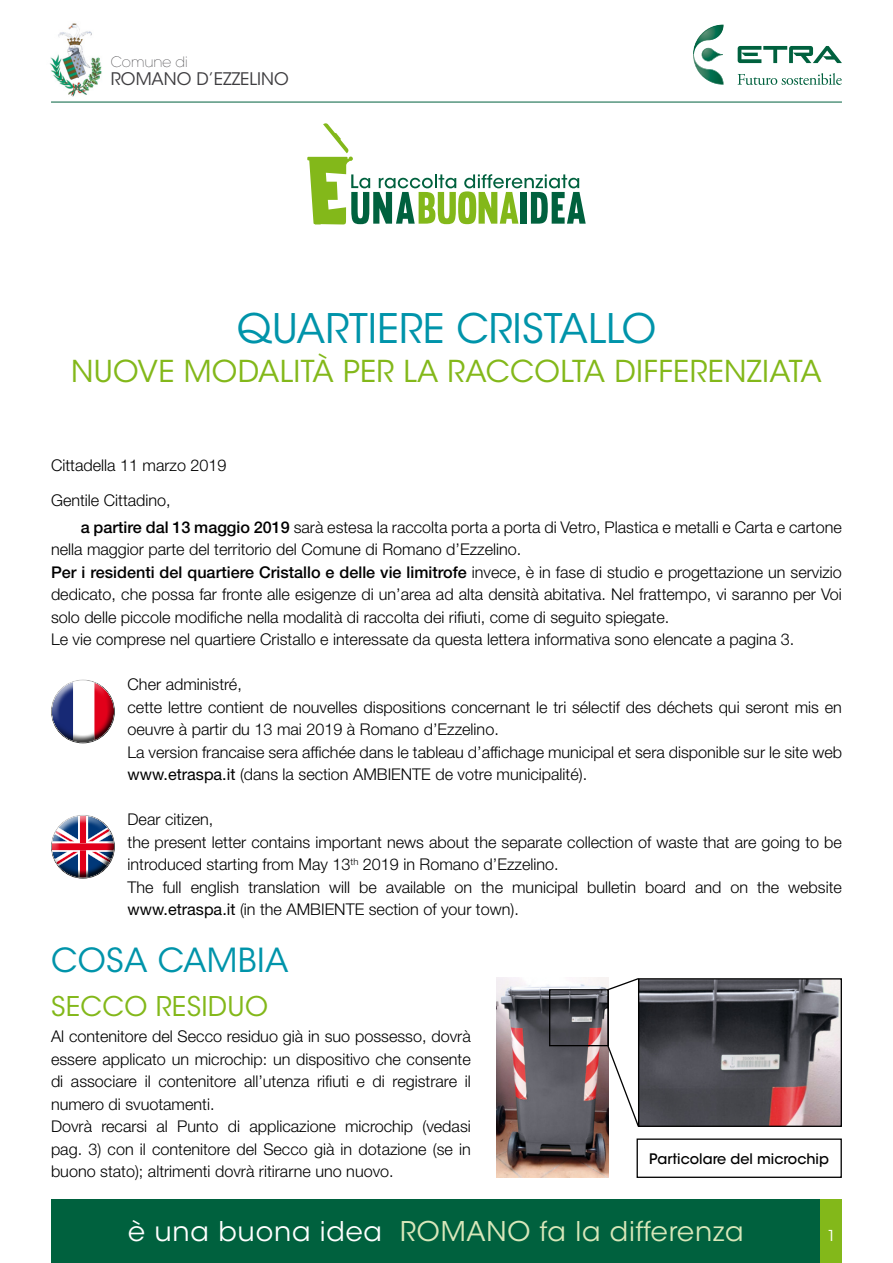
<style>
.page{position:relative;width:893px;height:1263px;background:#fff}
.page>*{position:absolute;margin:0;border:0;box-sizing:border-box;transform-origin:0 0}
.t1{font:40.5px "ITC Avant Garde Std";color:#0094aa}
.t2{font:33px "ITC Avant Garde Std";letter-spacing:.01em;color:#0094aa}
.t3{font:30px "ITC Avant Garde Std";letter-spacing:.01em;color:#83b81a}
.t4{font:27px "ITC Avant Garde Std";letter-spacing:.03em;color:#d9e7ba}
.t5{font:27px "ITC Avant Garde Std";letter-spacing:.01em;color:#83b81a}
.t6{font:17.25px "ITC Avant Garde Std";color:#3e3d40}
.t7{font:300 16.2px/22.5px "Helvetica Neue LT Std";color:#000}
.t8{font:15px "ITC Avant Garde Std";color:#fff}
.t9{font:500 14.4px "ITC Avant Garde Std";color:#000}
.t10{font:200 14.25px "ITC Avant Garde Std";color:#3e3d40}
.s1{font-weight:500}
.s2{font-weight:400}
.s3{color:#fff}
</style>
<div class="page">
<div style="left:51px;top:1199px;width:791px;height:64px;background:#00613e"></div>
<div style="left:821px;top:1199px;width:21px;height:64px;background:#83b81a"></div>
<hr style="left:51px;top:102px;width:791px;height:1px;background:#00613e">
<svg style="left:307px;top:123px;width:279px;height:101px"></svg>
<div style="left:50px;top:679px;width:67px;height:49px;background:#fff;opacity:.75"></div>
<div style="left:50px;top:689px;width:67px;height:54px;background:#000;opacity:.75"></div>
<div style="left:50px;top:814px;width:67px;height:49px;background:#fff;opacity:.75"></div>
<div style="left:50px;top:824px;width:67px;height:55px;background:#000;opacity:.75"></div>
<img style="left:496px;top:978px;width:113px;height:199px">
<svg style="left:607px;top:977px;width:31px;height:151px"></svg>
<img style="left:640px;top:980px;width:200px;height:145px">
<div style="left:638px;top:978px;width:204px;height:149px;border:1px solid #000"></div>
<div style="left:637px;top:1138px;width:205px;height:40px;border:1px solid #000"></div>
<div style="left:549px;top:989px;width:60px;height:57px;border:1px solid #000"></div>
<svg style="left:738px;top:46px;width:104px;height:17px"></svg>
<svg style="left:693px;top:25px;width:30px;height:60px"></svg>
<svg style="left:737px;top:73px;width:105px;height:12px"></svg>
<img style="left:50px;top:23px;width:52px;height:73px">
<p class="t10" style="left:111px;top:53px;width:78px">Comune di</p>
<p class="t6" style="left:111px;top:68px;width:180px">ROMANO D’EZZELINO</p>
<h1 class="t1" style="left:237px;top:304px;width:163px">QUARTIERE</h1>
<h1 class="t1" style="left:456px;top:304px;width:201px">CRISTALLO</h1>
<h3 class="t3" style="left:71px;top:353px;width:752px">NUOVE MODALITÀ PER LA RACCOLTA DIFFERE NZIATA</h3>
<p class="t7" style="left:51px;top:447px;width:177px;line-height:35.2px">Cittadella 11 marzo 2019<br>Gentile Cittadino,</p>
<p class="t7" style="left:51px;top:515px;width:792px;text-indent:30px"><span class="s1">a partire dal 13 maggio 2019</span> sarà estesa la raccolta porta a porta di Vetro, Plastica e metalli e Carta e cartone nella maggior parte del territorio del Comune di Romano d’Ezzelino.<br><span class="s1">Per i residenti del quartiere Cristallo e delle vie limitrofe</span> invece, è in fase di studio e progettazione un servizio dedicato, che possa far fronte alle esigenze di un’area ad alta densità abitativa. Nel frattempo, vi saranno per Voi solo delle piccole modifiche nella modalità di raccolta dei rifiuti, come di seguito spiegate.<br>Le vie comprese nel quartiere Cristallo e interessate da questa lettera informativa sono elencate a pagina 3.</p>
<p class="t7" style="left:128px;top:673px;width:716px">Cher administré,<br>cette lettre contient de nouvelles dispositions concernant le tri sélectif des déchets qui seront mis en oeuvre à partir du 13 mai 2019 à Romano d’Ezzelino.<br>La version francaise sera affichée dans le tableau d’affichage municipal et sera disponible sur le site web <span class="s2">www.etraspa.it</span> (dans la section AMBIENTE de votre municipalité).</p>
<p class="t7" style="left:128px;top:808px;width:716px">Dear citizen,<br>the present letter contains important news about the separate collection of waste that are going to be introduced starting from May 13<sup>th</sup> 2019 in Romano d’Ezzelino.<br>The full english translation will be available on the municipal bulletin board and on the website <span class="s2">www.etraspa.it</span> (in the AMBIENTE section of your town).</p>
<h2 class="t2" style="left:51px;top:940px;width:239px">COSA CAMBIA</h2>
<h3 class="t5" style="left:51px;top:989px;width:53px">Secco</h3>
<h3 class="t5" style="left:156px;top:989px;width:112px">resi duo</h3>
<p class="t7" style="left:51px;top:1025px;width:421px">Al contenitore del Secco residuo già in suo possesso, dovrà essere applicato un microchip: un dispositivo che consente di associare il contenitore all’utenza rifiuti e di registrare il numero di svuotamenti.<br>Dovrà recarsi al Punto di applicazione microchip (vedasi pag. 3) con il contenitore del Secco già in dotazione (se in buono stato); altrimenti dovrà ritirarne uno nuovo.</p>
<p class="t9" style="left:649px;top:1149px;width:181px">Particolare del microchip</p>
<h3 class="t4" style="left:128px;top:1215px;width:617px"><span class="s3">è una buona idea</span> ROMANO fa la differenza</h3>
<p class="t8" style="left:827px;top:1226px;width:10px">1</p>
</div>
